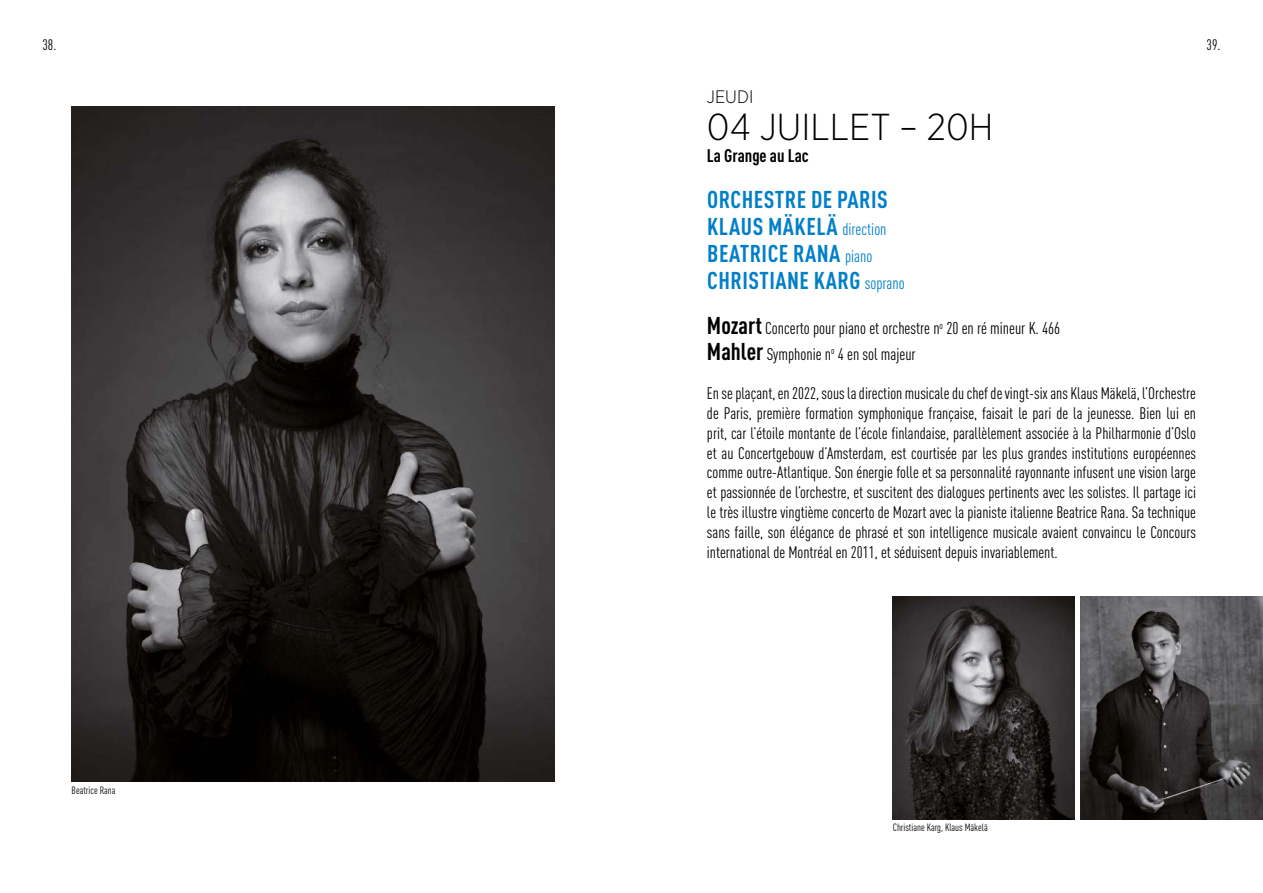
<style>
.page{position:relative;width:1263px;height:893px;background:#fff}
.page>*{position:absolute;margin:0;border:0;box-sizing:border-box;transform-origin:0 0}
.t1{font:300 37.5px "Gotham Narrow";color:#000}
.t2{font:700 condensed 24px/27px "DIN Pro";letter-spacing:.02em;color:#007fc8}
.t3{font:700 condensed 18px "DIN Pro";color:#000}
.t4{font:300 18px "Gotham Narrow";color:#000}
.t5{font:condensed 16.8px/25.2px "DIN Pro";color:#000}
.t6{font:condensed 16.5px/19.8px "DIN Pro";color:#000;text-align:justify}
.t7{font:condensed 15px "DIN Pro";color:#000}
.t8{font:condensed 10.5px "DIN Pro";color:#000}
.s1{font-weight:400;font-size:16.8px}
.s2{font-weight:700;font-size:24px}
</style>
<div class="page">
<img style="left:893px;top:597px;width:181px;height:222px">
<img style="left:72px;top:106px;width:483px;height:675px">
<img style="left:1080px;top:597px;width:183px;height:222px">
<p class="t7" style="left:43px;top:34px;width:15px">38.</p>
<p class="t7" style="left:1206px;top:34px;width:15px">39.</p>
<p class="t4" style="left:707px;top:85px;width:48px">JEUDI</p>
<h1 class="t1" style="left:707px;top:104px;width:288px">04 JUILLET – 20H</h1>
<p class="t3" style="left:707px;top:142px;width:103px">La Grange au Lac</p>
<p class="t8" style="left:72px;top:782px;width:45px">Beatrice Rana</p>
<h2 class="t2" style="left:707px;top:184px;width:199px">ORCHESTRE DE PARIS<br>KLAUS MÄKELÄ <span class="s1">direction<br></span>BEATRICE RANA <span class="s1">piano<br></span>CHRISTIANE KARG <span class="s1">soprano</span></h2>
<p class="t5" style="left:707px;top:315px;width:355px"><span class="s2">Mozart</span> Concerto pour piano et orchestre n<sup>o</sup> 20 en ré mineur K. 466<br><span class="s2">Mahler</span> Symphonie n<sup>o</sup> 4 en sol majeur</p>
<p class="t6" style="left:707px;top:382px;width:491px">En se plaçant, en 2022, sous la direction musicale du chef de vingt-six ans Klaus Mäkelä, l’Orchestre de Paris, première formation symphonique française, faisait le pari de la jeunesse. Bien lui en prit, car l’étoile montante de l’école finlandaise, parallèlement associée à la Philharmonie d’Oslo et au Concertgebouw d’Amsterdam, est courtisée par les plus grandes institutions européennes comme outre-Atlantique. Son énergie folle et sa personnalité rayonnante infusent une vision large et passionnée de l’orchestre, et suscitent des dialogues pertinents avec les solistes. Il partage ici le très illustre vingtième concerto de Mozart avec la pianiste italienne Beatrice Rana. Sa technique sans faille, son élégance de phrasé et son intelligence musicale avaient convaincu le Concours international de Montréal en 2011, et séduisent depuis invariablement.</p>
<p class="t8" style="left:893px;top:820px;width:96px">Christiane Karg, Klaus Mäkelä</p>
</div>
